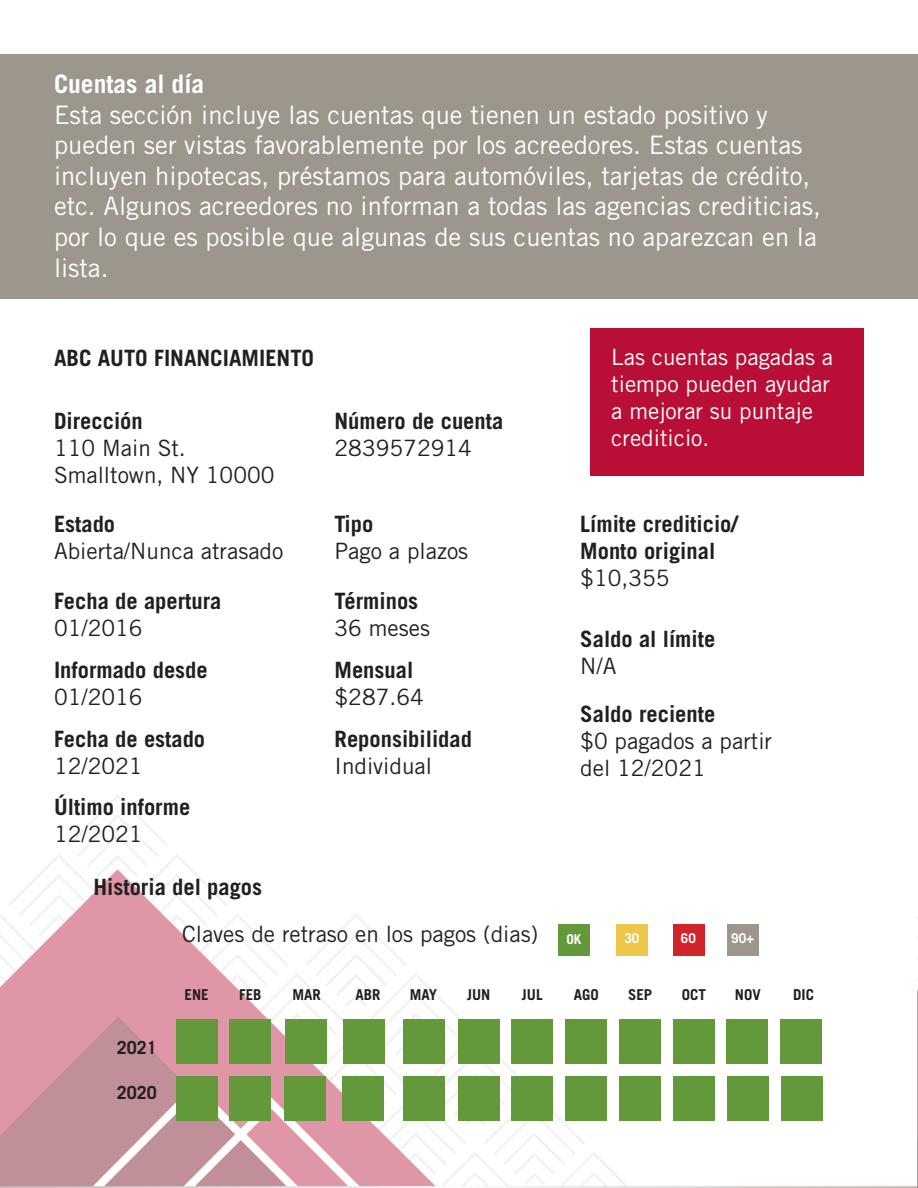
<style>
.page{position:relative;width:918px;height:1188px;background:#fff}
.page>*{position:absolute;margin:0;border:0;box-sizing:border-box;transform-origin:0 0}
.t1{font:25.5px/30.6px "Trade Gothic LT Std";color:#fff}
.t2{font:700 25.5px "Trade Gothic LT Std";color:#fff}
.t3{font:700 22.5px "Trade Gothic LT Std";color:#231f20}
.t4{font:22.5px/27px "Trade Gothic LT Std";color:#231f20}
.t5{font:22.5px/27px "Trade Gothic LT Std";color:#fff}
.t6{font:700 18px "Trade Gothic LT Std";color:#231f20}
.t7{font:700 15px "Trade Gothic LT Std";color:#231f20}
.t8{font:700 13.5px "Trade Gothic LT Std";color:#fff}
</style>
<div class="page">
<img style="left:0;top:794px;width:918px;height:394px">
<div style="left:0;top:54px;width:918px;height:245px;background:#9d968d"></div>
<div style="left:674px;top:924px;width:31px;height:32px;background:#d1232a"></div>
<div style="left:616px;top:924px;width:32px;height:32px;background:#eec64a"></div>
<div style="left:727px;top:924px;width:32px;height:32px;background:#9d968d"></div>
<div style="left:558px;top:924px;width:32px;height:32px;background:#63993a"></div>
<div style="left:590px;top:328px;width:274px;height:147px;background:#b90f36"></div>
<div style="left:176px;top:1019px;width:42px;height:45px;background:#63993a"></div>
<div style="left:176px;top:1076px;width:42px;height:45px;background:#63993a"></div>
<div style="left:229px;top:1019px;width:42px;height:45px;background:#63993a"></div>
<div style="left:229px;top:1076px;width:42px;height:45px;background:#63993a"></div>
<div style="left:286px;top:1019px;width:41px;height:45px;background:#63993a"></div>
<div style="left:284px;top:1076px;width:42px;height:45px;background:#63993a"></div>
<div style="left:343px;top:1019px;width:42px;height:45px;background:#63993a"></div>
<div style="left:342px;top:1076px;width:42px;height:45px;background:#63993a"></div>
<div style="left:403px;top:1019px;width:41px;height:45px;background:#63993a"></div>
<div style="left:403px;top:1076px;width:41px;height:45px;background:#63993a"></div>
<div style="left:458px;top:1019px;width:42px;height:45px;background:#63993a"></div>
<div style="left:458px;top:1076px;width:42px;height:45px;background:#63993a"></div>
<div style="left:511px;top:1019px;width:42px;height:45px;background:#63993a"></div>
<div style="left:511px;top:1076px;width:42px;height:45px;background:#63993a"></div>
<div style="left:565px;top:1019px;width:42px;height:45px;background:#63993a"></div>
<div style="left:565px;top:1076px;width:42px;height:45px;background:#63993a"></div>
<div style="left:619px;top:1019px;width:42px;height:45px;background:#63993a"></div>
<div style="left:619px;top:1076px;width:42px;height:45px;background:#63993a"></div>
<div style="left:673px;top:1019px;width:42px;height:45px;background:#63993a"></div>
<div style="left:673px;top:1076px;width:42px;height:45px;background:#63993a"></div>
<div style="left:727px;top:1076px;width:42px;height:45px;background:#63993a"></div>
<div style="left:781px;top:1076px;width:42px;height:45px;background:#63993a"></div>
<div style="left:727px;top:1019px;width:41px;height:44px;background:#63993a"></div>
<div style="left:780px;top:1019px;width:42px;height:44px;background:#63993a"></div>
<p class="t2" style="left:54px;top:68px;width:152px">Cuentas al día</p>
<p class="t1" style="left:54px;top:99px;width:768px">Esta sección incluye las cuentas que tienen un estado positivo y pueden ser vistas favorablemente por los acreedores. Estas cuentas incluyen hipotecas, préstamos para automóviles, tarjetas de crédito, etc. Algunos acreedores no informan a todas las agencias crediticias, por lo que es posible que algunas de sus cuentas no aparezcan en la lista.</p>
<p class="t3" style="left:54px;top:344px;width:262px">ABC AUTO FINANCIAMIENTO</p>
<p class="t3" style="left:54px;top:408px;width:90px">Dirección</p>
<p class="t4" style="left:54px;top:435px;width:133px">110 Main St.</p>
<p class="t4" style="left:54px;top:462px;width:222px">Smalltown, NY 10000</p>
<p class="t3" style="left:54px;top:510px;width:63px">Estado</p>
<p class="t4" style="left:54px;top:537px;width:231px">Abierta/Nunca atrasado</p>
<p class="t3" style="left:54px;top:588px;width:169px">Fecha de apertura</p>
<p class="t4" style="left:54px;top:615px;width:90px">01/2016</p>
<p class="t3" style="left:54px;top:656px;width:155px">Informado desde</p>
<p class="t4" style="left:54px;top:683px;width:90px">01/2016</p>
<p class="t3" style="left:54px;top:725px;width:153px">Fecha de estado</p>
<p class="t4" style="left:54px;top:752px;width:90px">12/2021</p>
<p class="t3" style="left:54px;top:793px;width:138px">Último informe</p>
<p class="t4" style="left:54px;top:820px;width:90px">12/2021</p>
<p class="t3" style="left:93px;top:873px;width:170px">Historia del pagos</p>
<p class="t3" style="left:335px;top:408px;width:170px">Número de cuenta</p>
<p class="t4" style="left:335px;top:435px;width:139px">2839572914</p>
<p class="t3" style="left:335px;top:510px;width:40px">Tipo</p>
<p class="t4" style="left:335px;top:537px;width:135px">Pago a plazos</p>
<p class="t3" style="left:335px;top:588px;width:85px">Términos</p>
<p class="t4" style="left:335px;top:615px;width:97px">36 meses</p>
<p class="t3" style="left:335px;top:656px;width:80px">Mensual</p>
<p class="t4" style="left:335px;top:683px;width:91px">$287.64</p>
<p class="t3" style="left:335px;top:725px;width:139px">Reponsibilidad</p>
<p class="t4" style="left:335px;top:752px;width:99px">Individual</p>
<p class="t5" style="left:611px;top:343px;width:223px">Las cuentas pagadas a tiempo pueden ayudar a mejorar su puntaje crediticio.</p>
<p class="t3" style="left:580px;top:510px;width:159px">Límite crediticio/</p>
<p class="t3" style="left:580px;top:537px;width:137px">Monto original</p>
<p class="t4" style="left:580px;top:564px;width:91px">$10,355</p>
<p class="t3" style="left:580px;top:625px;width:137px">Saldo al límite</p>
<p class="t4" style="left:580px;top:652px;width:38px">N/A</p>
<p class="t3" style="left:580px;top:700px;width:137px">Saldo reciente</p>
<p class="t4" style="left:580px;top:727px;width:193px">$0 pagados a partir del 12/2021</p>
<p class="t4" style="left:182px;top:921px;width:358px">Claves de retraso en los pagos (dias)</p>
<p class="t8" style="left:566px;top:931px;width:17px">OK</p>
<p class="t8" style="left:624px;top:929px;width:17px">30</p>
<p class="t8" style="left:681px;top:929px;width:17px">60</p>
<p class="t8" style="left:731px;top:929px;width:25px">90+</p>
<p class="t6" style="left:117px;top:1037px;width:42px">2021</p>
<p class="t6" style="left:117px;top:1082px;width:42px">2020</p>
<p class="t7" style="left:185px;top:985px;width:26px">ENE</p>
<p class="t7" style="left:239px;top:985px;width:24px">FEB</p>
<p class="t7" style="left:292px;top:985px;width:30px">MAR</p>
<p class="t7" style="left:355px;top:985px;width:27px">ABR</p>
<p class="t7" style="left:410px;top:985px;width:29px">MAY</p>
<p class="t7" style="left:467px;top:985px;width:25px">JUN</p>
<p class="t7" style="left:522px;top:985px;width:22px">JUL</p>
<p class="t7" style="left:574px;top:985px;width:27px">AGO</p>
<p class="t7" style="left:628px;top:985px;width:26px">SEP</p>
<p class="t7" style="left:682px;top:985px;width:26px">OCT</p>
<p class="t7" style="left:735px;top:985px;width:27px">NOV</p>
<p class="t7" style="left:793px;top:985px;width:22px">DIC</p>
</div>
